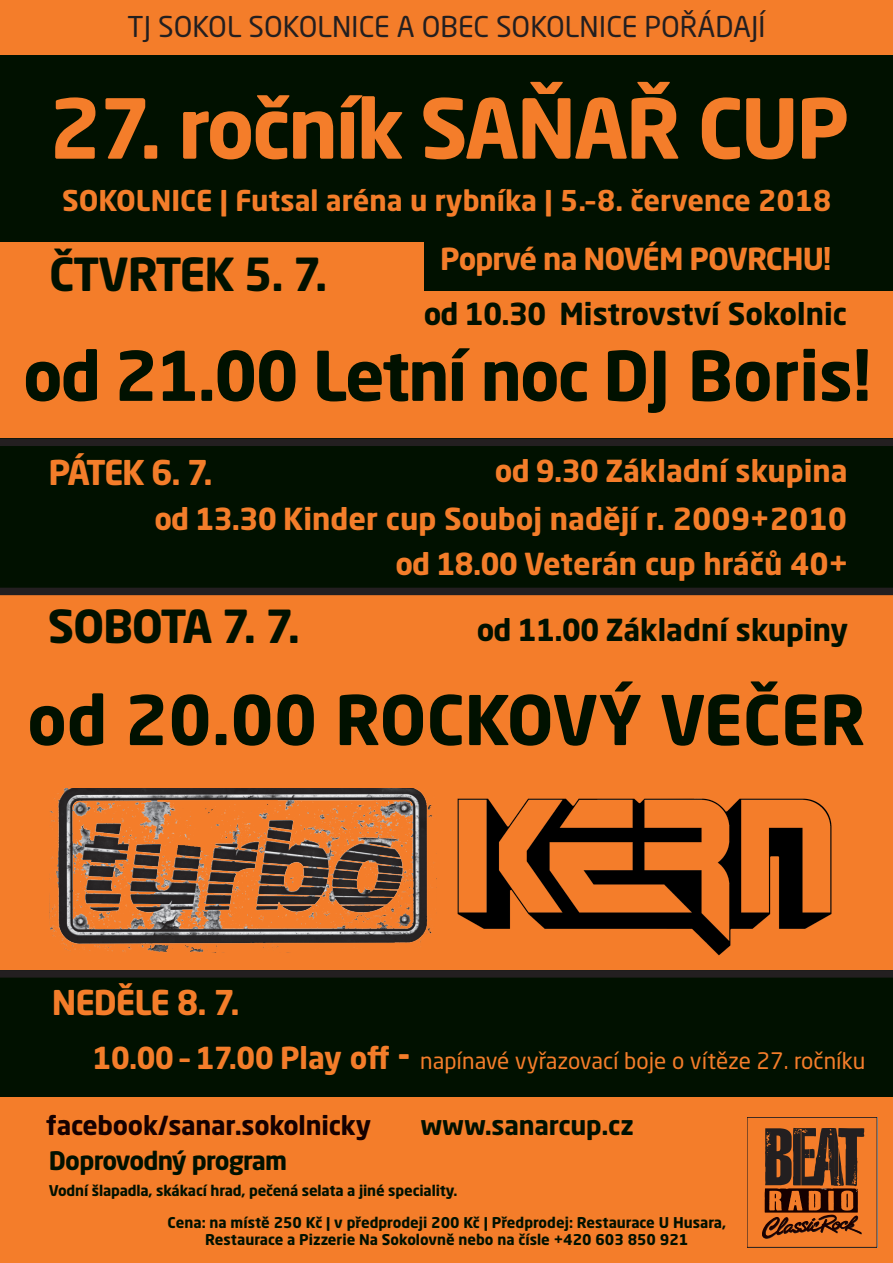
<style>
.page{position:relative;width:893px;height:1263px;background:#f47d2a}
.page>*{position:absolute;margin:0;border:0;box-sizing:border-box;transform-origin:0 0}
.t1{font:700 81.45px "Neo Sans Pro";letter-spacing:-.03em;color:#f47d2a}
.t2{font:700 67.5px "Neo Sans Pro";letter-spacing:-.03em;color:#011100}
.t3{font:700 67.5px "Neo Sans Pro";color:#011100}
.t4{font:700 45px "Neo Sans Pro";letter-spacing:-.03em;color:#011100}
.t5{font:700 33.75px "Neo Sans Pro";letter-spacing:-.04em;color:#f47d2a}
.t6{font:700 30px "Neo Sans Pro";color:#f47d2a}
.t7{font:700 30px "Neo Sans Pro";color:#011100}
.t8{font:700 30px "Neo Sans Pro";letter-spacing:-.03em;color:#f47d2a}
.t9{font:700 28.35px "Neo Sans Pro";color:#f47d2a}
.t10{font:28.35px "Neo Sans Pro";color:#231f20}
.t11{font:700 26.03px "Neo Sans Pro";letter-spacing:-.01em;color:#150000}
.t12{font:700 26.03px "Neo Sans Pro";letter-spacing:-.01em;color:#011100}
.t13{font:700 25.2px "Neo Sans Pro";letter-spacing:-.03em;color:#011100}
.t14{font:22.5px "Neo Sans Pro";color:#f47d2a}
.t15{font:700 14.7px/17.6px "Neo Sans Pro";color:#011100;text-align:center}
.s1{font-weight:700;font-size:30px}
.s2{font-weight:700;font-size:40.88px}
</style>
<div class="page">
<div style="left:0;top:970px;width:893px;height:127px;background:#011100"></div>
<div style="left:0;top:438px;width:893px;height:157px;background:#011100"></div>
<img style="left:457px;top:798px;width:375px;height:158px">
<img style="left:49px;top:788px;width:388px;height:165px">
<div style="left:0;top:438px;width:893px;height:8px;background:#231f20"></div>
<div style="left:0;top:588px;width:893px;height:7px;background:#231f20"></div>
<div style="left:0;top:970px;width:893px;height:7px;background:#231f20"></div>
<div style="left:0;top:55px;width:893px;height:187px;background:#011100"></div>
<div style="left:425px;top:227px;width:468px;height:64px;background:#011100"></div>
<svg style="left:747px;top:1117px;width:130px;height:131px"></svg>
<p class="t10" style="left:127px;top:9px;width:640px">TJ SOKOL SOKOLNICE A OBEC SOKOLNICE POŘÁDAJÍ</p>
<p class="t1" style="left:49px;top:76px;width:802px">27. ročník SAŇAŘ CUP</p>
<p class="t9" style="left:62px;top:182px;width:771px">SOKOLNICE | Futsal aréna u rybníka | 5.–8. července 2018</p>
<p class="t4" style="left:49px;top:245px;width:280px">ČTVRTEK 5. 7.</p>
<p class="t8" style="left:440px;top:240px;width:393px">Poprvé na NOVÉM POVRCHU!</p>
<p class="t7" style="left:424px;top:294px;width:425px">od 10.30 Mistrovství Sokolnic</p>
<p class="t2" style="left:23px;top:333px;width:850px">od 21.00 Letní noc DJ Boris!</p>
<p class="t5" style="left:49px;top:450px;width:165px">PÁTEK 6. 7.</p>
<p class="t6" style="left:495px;top:451px;width:354px">od 9.30 Základní skupina</p>
<p class="t6" style="left:154px;top:499px;width:694px">od 13.30 Kinder cup Souboj nadějí r. 2009+2010</p>
<p class="t4" style="left:48px;top:597px;width:254px">SOBOTA 7. 7.</p>
<p class="t6" style="left:395px;top:545px;width:454px">od 18.00 Veterán cup hráčů 40+</p>
<p class="t7" style="left:477px;top:611px;width:373px">od 11.00 Základní skupiny</p>
<p class="t3" style="left:27px;top:677px;width:840px">od 20.00 ROCKOVÝ VEČER</p>
<p class="t5" style="left:52px;top:980px;width:189px">NEDĚLE 8. 7.</p>
<p class="t14" style="left:92px;top:1047px;width:775px"><span class="s1">10.00 – 17.00 Play off</span> <span class="s2">-</span> napínavé vyřazovací boje o vítěze 27. ročníku</p>
<p class="t11" style="left:46px;top:1109px;width:327px">facebook/sanar.sokolnicky</p>
<p class="t12" style="left:421px;top:1109px;width:215px">www.sanarcup.cz</p>
<p class="t13" style="left:49px;top:1144px;width:240px">Doprovodný program</p>
<p class="t15" style="left:49px;top:1181px;width:410px">Vodní šlapadla, skákací hrad, pečená selata a jiné speciality.</p>
<p class="t15" style="left:168px;top:1213px;width:560px">Cena: na místě 250 Kč | v předprodeji 200 Kč | Předprodej: Restaurace U Husara,<br>Restaurace a Pizzerie Na Sokolovně nebo na čísle +420 603 850 921</p>
</div>
